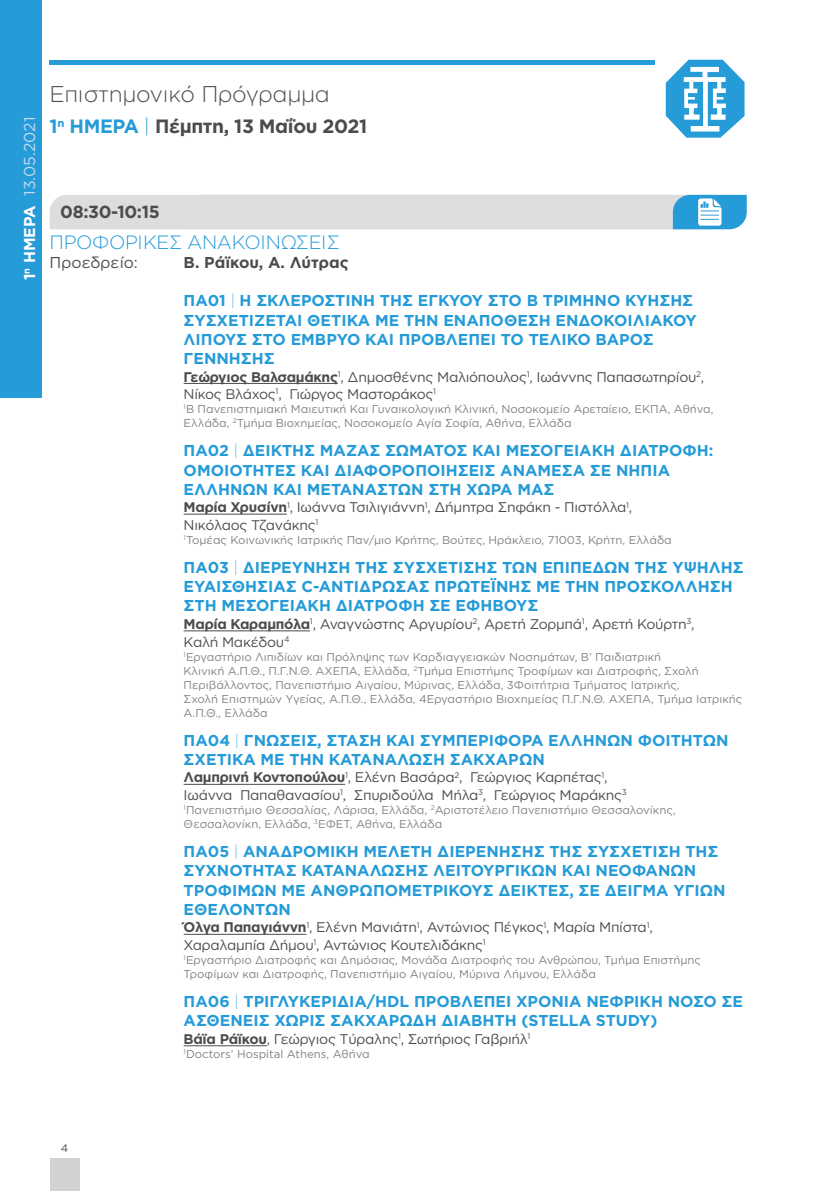
<style>
.page{position:relative;width:819px;height:1191px;background:#fff}
.page>*{position:absolute;margin:0;border:0;box-sizing:border-box;transform-origin:0 0}
.t1{font:300 22.75px "Gotham Greek";letter-spacing:-.02em;color:#4b4c4d}
.t2{font:700 19.25px "Gotham Greek";letter-spacing:-.02em;color:#4b4c4d}
.t3{font:300 19.25px "Gotham Greek";letter-spacing:-.02em;color:#259bd7}
.t4{font:700 17.5px "Gotham Greek";letter-spacing:-.02em;color:#4b4c4d}
.t5{font:700 15.75px/19.2px "Gotham Greek";color:#259bd7}
.t6{font:15.75px "Gotham Greek";color:#c1daf1}
.t7{font:700 15.75px "Gotham Greek";color:#4b4c4d}
.t8{font:15.75px "Gotham Greek";color:#4b4c4d}
.t9{font:14px/17.5px "Gotham Greek";letter-spacing:-.02em;color:#4b4c4d}
.t10{font:11.38px/14px "Gotham Greek";color:#808285}
.t11{font:11.03px "Gotham Greek";color:#4b4c4d}
.s1{font-weight:700;color:#fff}
.s2{color:#259bd7}
.s3{font-weight:300;color:#259bd7}
.s4{font-weight:200}
.s5{font-weight:700}
</style>
<div class="page">
<div style="left:0;top:0;width:41px;height:397px;background:#259bd7"></div>
<div style="left:50px;top:1158px;width:29px;height:33px;background:#d1d2d4"></div>
<hr style="left:50px;top:60px;width:605px;height:4px;background:#259bd7">
<svg style="left:665px;top:60px;width:79px;height:78px"></svg>
<hr style="left:184px;top:383px;width:154px;height:1px;background:#4b4c4d">
<hr style="left:184px;top:514px;width:103px;height:1px;background:#4b4c4d">
<hr style="left:184px;top:630px;width:126px;height:1px;background:#4b4c4d">
<hr style="left:184px;top:784px;width:161px;height:1px;background:#4b4c4d">
<hr style="left:184px;top:934px;width:122px;height:1px;background:#4b4c4d">
<hr style="left:184px;top:1045px;width:83px;height:1px;background:#4b4c4d">
<svg style="left:50px;top:195px;width:696px;height:34px;background:#ced8df"></svg>
<h3 class="t6" style="left:21px;top:280px;width:165px;rotate:-90deg"><span class="s1">1</span><sup>η</sup> <span class="s1">ΗΜΕΡΑ</span> 13.05.2021</h3>
<h1 class="t1" style="left:50px;top:82px;width:282px">Επιστημονικό Πρόγραμμα</h1>
<h2 class="t2" style="left:50px;top:115px;width:319px"><span class="s2">1</span><sup>η</sup> <span class="s2">ΗΜΕΡΑ</span> <span class="s3">|</span> Πέμπτη, 13 Μαΐου 2021</h2>
<h3 class="t4" style="left:60px;top:202px;width:101px">08:30-10:15</h3>
<h2 class="t3" style="left:50px;top:231px;width:292px">ΠΡΟΦΟΡΙΚΈΣ ΑΝΑΚΟΙΝΏΣΕΙΣ</h2>
<h3 class="t8" style="left:50px;top:253px;width:90px">Προεδρείο:</h3>
<h3 class="t7" style="left:184px;top:253px;width:166px">Β. Ράϊκου, Α. Λύτρας</h3>
<h3 class="t5" style="left:184px;top:291px;width:514px">ΠΑ01 <span class="s4">|</span> Η ΣΚΛΕΡΟΣΤΙΝΗ ΤΗΣ ΕΓΚΥΟΥ ΣΤΟ Β ΤΡΙΜΗΝΟ ΚΥΗΣΗΣ ΣΥΣΧΕΤΙΖΕΤΑΙ ΘΕΤΙΚΑ ΜΕ ΤΗΝ ΕΝΑΠΟΘΕΣΗ ΕΝΔΟΚΟΙΛΙΑΚΟΥ ΛΙΠΟΥΣ ΣΤΟ ΕΜΒΡΥΟ ΚΑΙ ΠΡΟΒΛΕΠΕΙ ΤΟ ΤΕΛΙΚΟ ΒΑΡΟΣ ΓΕΝΝΗΣΗΣ</h3>
<p class="t9" style="left:184px;top:367px;width:522px"><span class="s5">Γεώργιος Βαλσαμάκης</span><sup>1</sup>, Δημοσθένης Μαλιόπουλος<sup>1</sup>, Ιωάννης Παπασωτηρίου<sup>2</sup>,<br>Νίκος Βλάχος<sup>1</sup>, Γιώργος Μαστοράκος<sup>1</sup></p>
<p class="t10" style="left:184px;top:402px;width:531px"><sup>1</sup>Β Πανεπιστημιακή Μαιευτική Και Γυναικολογική Κλινική, Νοσοκομείο Αρεταίειο, ΕΚΠΑ, Αθήνα,<br>Ελλάδα, <sup>2</sup>Τμήμα Βιοχημείας, Νοσοκομείο Αγία Σοφία, Αθήνα, Ελλάδα</p>
<h3 class="t5" style="left:184px;top:440px;width:531px">ΠΑ02 <span class="s4">|</span> ΔΕΙΚΤΗΣ ΜΑΖΑΣ ΣΩΜΑΤΟΣ ΚΑΙ ΜΕΣΟΓΕΙΑΚΗ ΔΙΑΤΡΟΦΗ:<br>ΟΜΟΙΟΤΗΤΕΣ ΚΑΙ ΔΙΑΦΟΡOΠΟΙΗΣΕΙΣ ΑΝΑΜΕΣΑ ΣΕ ΝΗΠΙΑ<br>ΕΛΛΗΝΩΝ ΚΑΙ ΜΕΤΑΝΑΣΤΩΝ ΣΤΗ ΧΩΡΑ ΜΑΣ</h3>
<p class="t9" style="left:184px;top:498px;width:450px"><span class="s5">Μαρία Χρυσίνη</span><sup>1</sup>, Ιωάννα Τσιλιγιάννη<sup>1</sup>, Δήμητρα Σηφάκη - Πιστόλλα<sup>1</sup>,<br>Νικόλαος Τζανάκης<sup>1</sup></p>
<p class="t10" style="left:184px;top:532px;width:489px"><sup>1</sup>Τομέας Κοινωνικής Ιατρικής Παν/μιο Κρήτης, Βούτες, Ηράκλειο, 71003, Κρήτη, Ελλάδα</p>
<h3 class="t5" style="left:184px;top:557px;width:561px">ΠΑ03 <span class="s4">|</span> ΔΙΕΡΕΥΝΗΣΗ ΤΗΣ ΣΥΣΧΕΤΙΣΗΣ ΤΩΝ ΕΠΙΠΕΔΩΝ ΤΗΣ ΥΨΗΛΗΣ<br>ΕΥΑΙΣΘΗΣΙΑΣ C-ΑΝΤΙΔΡΩΣΑΣ ΠΡΩΤΕΪΝΗΣ ΜΕ ΤΗΝ ΠΡΟΣΚΟΛΛΗΣΗ<br>ΣΤΗ ΜΕΣΟΓΕΙΑΚΗ ΔΙΑΤΡΟΦΗ ΣΕ ΕΦΗΒΟΥΣ</h3>
<p class="t9" style="left:184px;top:615px;width:512px"><span class="s5">Μαρία Καραμπόλα</span><sup>1</sup>, Αναγνώστης Αργυρίου<sup>2</sup>, Αρετή Ζορμπά<sup>1</sup>, Αρετή Κούρτη<sup>3</sup>,<br>Καλή Μακέδου<sup>4</sup></p>
<p class="t10" style="left:184px;top:649px;width:560px"><sup>1</sup>Εργαστήριο Λιπιδίων και Πρόληψης των Καρδιαγγειακών Νοσημάτων, Β’ Παιδιατρική<br>Κλινική Α.Π.Θ., Π.Γ.Ν.Θ. ΑΧΕΠΑ, Ελλάδα, <sup>2</sup>Τμήμα Επιστήμης Τροφίμων και Διατροφής, Σχολή Περιβάλλοντος, Πανεπιστήμιο Αιγαίου, Μύρινας, Ελλάδα, 3Φοιτήτρια Τμήματος Ιατρικής,<br>Σχολή Επιστημών Υγείας, Α.Π.Θ., Ελλάδα, 4Εργαστήριο Βιοχημείας Π.Γ.Ν.Θ. ΑΧΕΠΑ, Τμήμα Ιατρικής Α.Π.Θ., Ελλάδα</p>
<h3 class="t5" style="left:184px;top:730px;width:546px">ΠΑ04 <span class="s4">|</span> ΓΝΩΣΕΙΣ, ΣΤΑΣΗ ΚΑΙ ΣΥΜΠΕΡΙΦΟΡΑ ΕΛΛΗΝΩΝ ΦΟΙΤΗΤΩΝ<br>ΣΧΕΤΙΚΑ ΜΕ ΤΗΝ ΚΑΤΑΝΑΛΩΣΗ ΣΑΚΧΑΡΩΝ</h3>
<p class="t9" style="left:184px;top:768px;width:445px"><span class="s5">Λαμπρινή Κοντοπούλου</span><sup>1</sup>, Ελένη Βασάρα<sup>2</sup>, Γεώργιος Καρπέτας<sup>1</sup>,<br>Ιωάννα Παπαθανασίου<sup>1</sup>, Σπυριδούλα Μήλα<sup>3</sup>, Γεώργιος Μαράκης<sup>3</sup></p>
<p class="t10" style="left:184px;top:802px;width:493px"><sup>1</sup>Πανεπιστήμιο Θεσσαλίας, Λάρισα, Ελλάδα, <sup>2</sup>Αριστοτέλειο Πανεπιστήμιο Θεσσαλονίκης,<br>Θεσσαλονίκη, Ελλάδα, <sup>3</sup>ΕΦΕΤ, Αθήνα, Ελλάδα</p>
<h3 class="t5" style="left:184px;top:841px;width:543px">ΠΑ05 <span class="s4">|</span> ΑΝΑΔΡΟΜΙΚΗ ΜΕΛΕΤΗ ΔΙΕΡΕΝΗΣΗΣ ΤΗΣ ΣΥΣΧΕΤΙΣΗ ΤΗΣ ΣΥΧΝΟΤΗΤΑΣ ΚΑΤΑΝΑΛΩΣΗΣ ΛΕΙΤΟΥΡΓΙΚΩΝ ΚΑΙ ΝΕΟΦΑΝΩΝ ΤΡΟΦΙΜΩΝ ΜΕ ΑΝΘΡΩΠΟΜΕΤΡΙΚΟΥΣ ΔΕΙΚΤΕΣ, ΣΕ ΔΕΙΓΜΑ ΥΓΙΩΝ ΕΘΕΛΟΝΤΩΝ</h3>
<p class="t9" style="left:184px;top:918px;width:470px"><span class="s5">Όλγα Παπαγιάννη</span><sup>1</sup>, Ελένη Μανιάτη<sup>1</sup>, Αντώνιος Πέγκος<sup>1</sup>, Μαρία Μπίστα<sup>1</sup>,<br>Χαραλαμπία Δήμου<sup>1</sup>, Αντώνιος Κουτελιδάκης<sup>1</sup></p>
<p class="t10" style="left:184px;top:952px;width:519px"><sup>1</sup>Εργαστήριο Διατροφής και Δημόσιας, Μονάδα Διατροφής του Ανθρώπου, Τμήμα Επιστήμης<br>Τροφίμων και Διατροφής, Πανεπιστήμιο Αιγαίου, Μύρινα Λήμνου, Ελλάδα</p>
<h3 class="t5" style="left:184px;top:991px;width:561px">ΠΑ06 <span class="s4">|</span> ΤΡΙΓΛΥΚΕΡΙΔΙΑ/HDL ΠΡΟΒΛΕΠΕΙ ΧΡΟΝΙΑ ΝΕΦΡΙΚΗ ΝΟΣΟ ΣΕ<br>ΑΣΘΕΝΕΙΣ ΧΩΡΙΣ ΣΑΚΧΑΡΩΔΗ ΔΙΑΒΗΤΗ (STELLA STUDY)</h3>
<p class="t9" style="left:184px;top:1030px;width:348px"><span class="s5">Βάϊα Ράϊκου</span>, Γεώργιος Τύραλης<sup>1</sup>, Σωτήριος Γαβριήλ<sup>1</sup></p>
<p class="t10" style="left:184px;top:1046px;width:187px"><sup>1</sup>Doctors’ Hospital Athens, Αθήνα</p>
<p class="t11" style="left:61px;top:1142px;width:9px">4</p>
</div>
